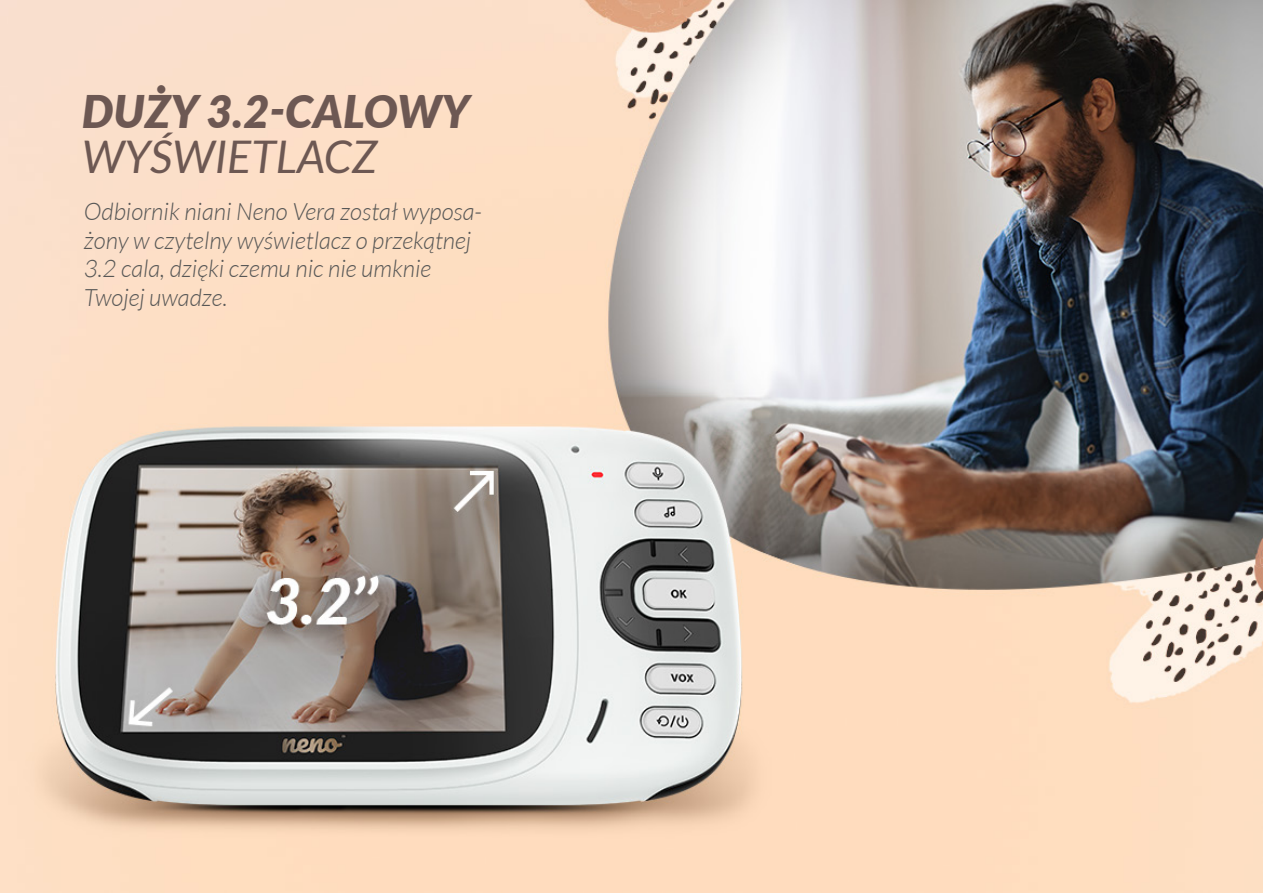
<style>
.page{position:relative;width:1263px;height:893px;background:#fff}
.page>*{position:absolute;margin:0;border:0;box-sizing:border-box;transform-origin:0 0}
.t1{font:italic 800 45px "Lato";color:#6d5853}
.t2{font:italic 45px "Lato";color:#6d5853}
.t3{font:italic 300 24px/28.5px "Lato";color:#575756}
</style>
<div class="page">
<img style="left:0;top:0;width:1263px;height:893px">
<h1 class="t1" style="left:82px;top:78px;width:390px">DUŻY 3.2-CALOWY</h1>
<h1 class="t2" style="left:82px;top:132px;width:297px">WYŚWIETLACZ</h1>
<p class="t3" style="left:84px;top:198px;width:399px">Odbiornik niani Neno Vera został wyposa&shy;żony w czytelny wyświetlacz o przekątnej 3.2 cala, dzięki czemu nic nie umknie Twojej uwadze.</p>
</div>
